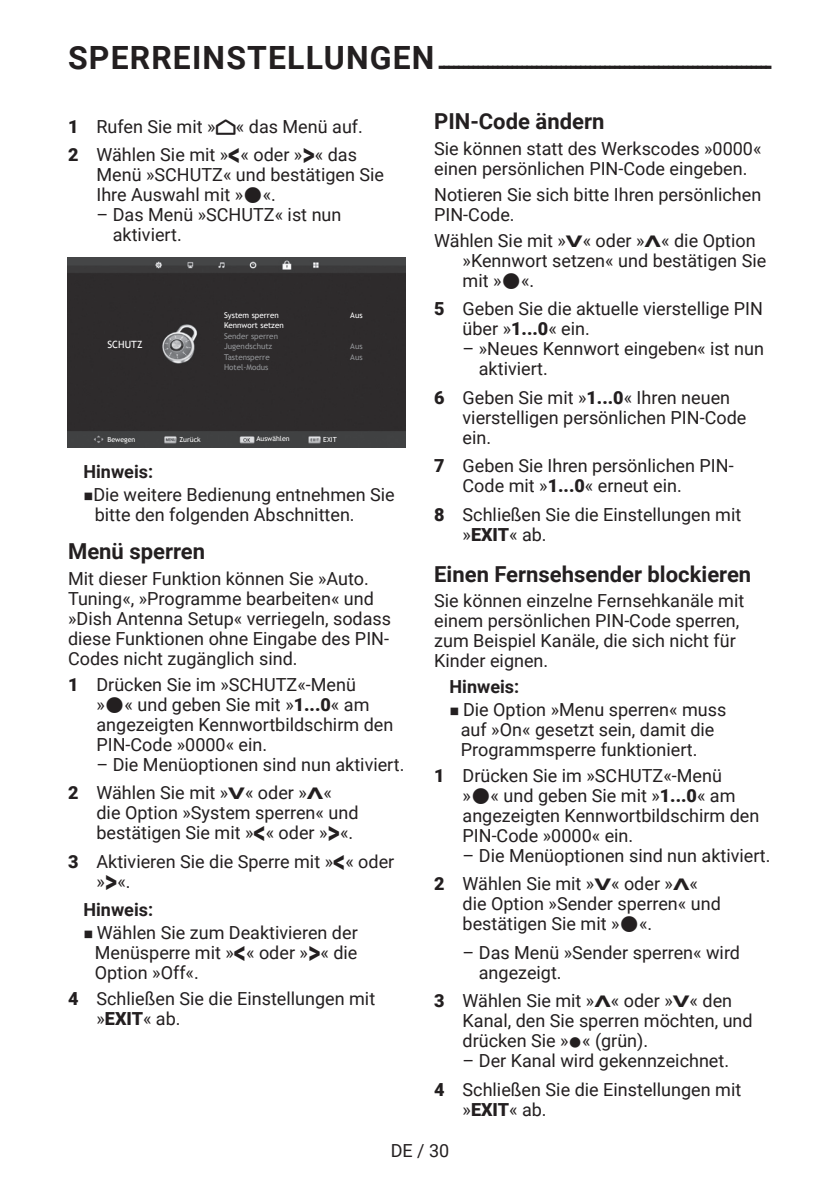
<style>
.page{position:relative;width:840px;height:1191px;background:#fff}
.page>*{position:absolute;margin:0;border:0;box-sizing:border-box;transform-origin:0 0}
.t1{font:700 24px "Futura TOT";color:#231f20}
.t2{font:700 22px "Roboto";color:#231f20}
.t3{font:18px/20px "Roboto";color:#231f20}
.t4{font:700 18px "Roboto";color:#231f20}
.t5{font:10px "Trebuchet MS";color:#fff}
.t6{font:8px/10.4px "Trebuchet MS";color:#939598}
.t7{font:8px "Trebuchet MS";color:#fff}
.t8{font:7px "Trebuchet MS";color:#fff}
.t9{font:7px "Grund Son Se";color:#231f20}
.s1{font-family:"Roboto";font-size:32px}
.s2{font-weight:700;font-size:16px}
.s3{font-weight:900}
.s4{font-family:"Arcelik TS9 Android";font-size:24px}
.s5{font-weight:700;font-size:32px}
</style>
<div class="page">
<img style="left:68px;top:258px;width:337px;height:190px">
<h1 class="t1" style="left:68px;top:50px;width:704px"><span class="s1">SPERREINSTELLUNGEN</span>---------------------------------------------------------------------</h1>
<p class="t2" style="left:434px;top:106px;width:172px">PIN-Code ändern</p>
<p class="t3" style="left:434px;top:138px;width:329px">Sie können statt des Werkscodes »0000« einen persönlichen PIN-Code eingeben.</p>
<p class="t3" style="left:434px;top:184px;width:328px">Notieren Sie sich bitte Ihren persönlichen<br>PIN-Code.</p>
<p class="t3" style="left:462px;top:229px;width:305px;text-indent:-28px">Wählen Sie mit »<span class="s2">V</span>« oder »<span class="s2">Λ</span>« die Option »Kennwort setzen« und bestätigen Sie mit » «.</p>
<p class="t3" style="left:462px;top:298px;width:302px;text-indent:-28px"><span class="s3">5</span> Geben Sie die aktuelle vierstellige PIN über »<span class="s3">1...0</span>« ein.</p>
<p class="t3" style="left:478px;top:338px;width:286px;text-indent:-16px">– »Neues Kennwort eingeben« ist nun aktiviert.</p>
<p class="t3" style="left:462px;top:386px;width:285px;text-indent:-28px"><span class="s3">6</span> Geben Sie mit »<span class="s3">1...0</span>« Ihren neuen vierstelligen persönlichen PIN-Code ein.</p>
<p class="t3" style="left:462px;top:455px;width:272px;text-indent:-28px"><span class="s3">7</span> Geben Sie Ihren persönlichen PIN-<br>Code mit »<span class="s3">1...0</span>« erneut ein.</p>
<p class="t3" style="left:462px;top:503px;width:280px;text-indent:-28px"><span class="s3">8</span> Schließen Sie die Einstellungen mit »<span class="s3">EXIT</span>« ab.</p>
<p class="t2" style="left:434px;top:558px;width:318px">Einen Fernsehsender blockieren</p>
<p class="t3" style="left:434px;top:590px;width:311px">Sie können einzelne Fernsehkanäle mit einem persönlichen PIN-Code sperren, zum Beispiel Kanäle, die sich nicht für Kinder eignen.</p>
<p class="t4" style="left:449px;top:674px;width:71px">Hinweis:</p>
<p class="t9" style="left:449px;top:707px;width:11px">7</p>
<p class="t3" style="left:460px;top:699px;width:267px">Die Option »Menu sperren« muss auf »On« gesetzt sein, damit die<br>Programmsperre funktioniert.</p>
<p class="t3" style="left:462px;top:764px;width:298px;text-indent:-28px"><span class="s3">1</span> Drücken Sie im »SCHUTZ«-Menü<br>» « und geben Sie mit »<span class="s3">1...0</span>« am angezeigten Kennwortbildschirm den<br>PIN-Code »0000« ein.</p>
<p class="t3" style="left:434px;top:840px;width:337px;line-height:28.6px;text-indent:28px">– Die Menüoptionen sind nun aktiviert.<br><span class="s3">2</span> Wählen Sie mit »<span class="s2">V</span>« oder »<span class="s2">Λ</span>«</p>
<p class="t3" style="left:462px;top:893px;width:260px">die Option »Sender sperren« und bestätigen Sie mit » «.</p>
<p class="t3" style="left:478px;top:941px;width:262px;text-indent:-16px">– Das Menü »Sender sperren« wird angezeigt.</p>
<p class="t3" style="left:462px;top:990px;width:291px;text-indent:-28px"><span class="s3">3</span> Wählen Sie mit »<span class="s2">Λ</span>« oder »<span class="s2">V</span>« den<br>Kanal, den Sie sperren möchten, und drücken Sie »●« (grün).</p>
<p class="t3" style="left:434px;top:1045px;width:308px;line-height:28.6px;text-indent:28px">– Der Kanal wird gekennzeichnet.<br><span class="s3">4</span> Schließen Sie die Einstellungen mit</p>
<p class="t3" style="left:462px;top:1098px;width:86px">»<span class="s3">EXIT</span>« ab.</p>
<p class="t3" style="left:68px;top:111px;width:296px;line-height:28.6px"><span class="s3">1</span> Rufen Sie mit »<span class="s4">p</span>« das Menü auf.<br><span class="s3">2</span> Wählen Sie mit »<span class="s5">&lt;</span>« oder »<span class="s5">&gt;</span>« das</p>
<p class="t3" style="left:96px;top:164px;width:289px">Menü »SCHUTZ« und bestätigen Sie<br>Ihre Auswahl mit » «.</p>
<p class="t3" style="left:113px;top:204px;width:230px;text-indent:-16px">– Das Menü »SCHUTZ« ist nun aktiviert.</p>
<p class="t7" style="left:224px;top:310px;width:56px">System sperren</p>
<p class="t7" style="left:350px;top:310px;width:14px">Aus</p>
<p class="t7" style="left:224px;top:321px;width:61px">Kennwort setzen</p>
<p class="t6" style="left:224px;top:331px;width:55px">Sender sperren<br>Jugendschutz</p>
<p class="t6" style="left:350px;top:341px;width:14px">Aus</p>
<p class="t6" style="left:224px;top:351px;width:47px">Tastensperre</p>
<p class="t6" style="left:350px;top:351px;width:14px">Aus</p>
<p class="t6" style="left:224px;top:362px;width:46px">Hotel-Modus</p>
<p class="t5" style="left:107px;top:338px;width:37px">SCHUTZ</p>
<p class="t8" style="left:179px;top:435px;width:23px">Zurück</p>
<p class="t8" style="left:256px;top:434px;width:35px">Auswählen</p>
<p class="t8" style="left:323px;top:435px;width:15px">EXIT</p>
<p class="t8" style="left:107px;top:435px;width:29px">Bewegen</p>
<p class="t4" style="left:83px;top:459px;width:71px">Hinweis:</p>
<p class="t9" style="left:83px;top:493px;width:11px">7</p>
<p class="t3" style="left:93px;top:484px;width:303px">Die weitere Bedienung entnehmen Sie bitte den folgenden Abschnitten.</p>
<p class="t2" style="left:68px;top:536px;width:138px">Menü sperren</p>
<p class="t3" style="left:68px;top:568px;width:324px">Mit dieser Funktion können Sie »Auto.<br>Tuning«, »Programme bearbeiten« und »Dish Antenna Setup« verriegeln, sodass diese Funktionen ohne Eingabe des PIN-Codes nicht zugänglich sind.</p>
<p class="t3" style="left:96px;top:673px;width:298px;text-indent:-28px"><span class="s3">1</span> Drücken Sie im »SCHUTZ«-Menü<br>» « und geben Sie mit »<span class="s3">1...0</span>« am angezeigten Kennwortbildschirm den<br>PIN-Code »0000« ein.</p>
<p class="t3" style="left:68px;top:749px;width:337px;line-height:28.6px;text-indent:28px">– Die Menüoptionen sind nun aktiviert.<br><span class="s3">2</span> Wählen Sie mit »<span class="s2">V</span>« oder »<span class="s2">Λ</span>«</p>
<p class="t3" style="left:96px;top:802px;width:263px">die Option »System sperren« und bestätigen Sie mit »<span class="s5">&lt;</span>« oder »<span class="s5">&gt;</span>«.</p>
<p class="t3" style="left:96px;top:850px;width:299px;text-indent:-28px"><span class="s3">3</span> Aktivieren Sie die Sperre mit »<span class="s5">&lt;</span>« oder »<span class="s5">&gt;</span>«.</p>
<p class="t4" style="left:83px;top:897px;width:71px">Hinweis:</p>
<p class="t9" style="left:83px;top:930px;width:11px">7</p>
<p class="t3" style="left:95px;top:922px;width:264px;text-align:justify">Wählen Sie zum Deaktivieren der Menüsperre mit »<span class="s5">&lt;</span>« oder »<span class="s5">&gt;</span>« die Option »Off«.</p>
<p class="t3" style="left:96px;top:987px;width:280px;text-indent:-28px"><span class="s3">4</span> Schließen Sie die Einstellungen mit »<span class="s3">EXIT</span>« ab.</p>
<p class="t3" style="left:390px;top:1140px;width:60px">DE / 30</p>
</div>
